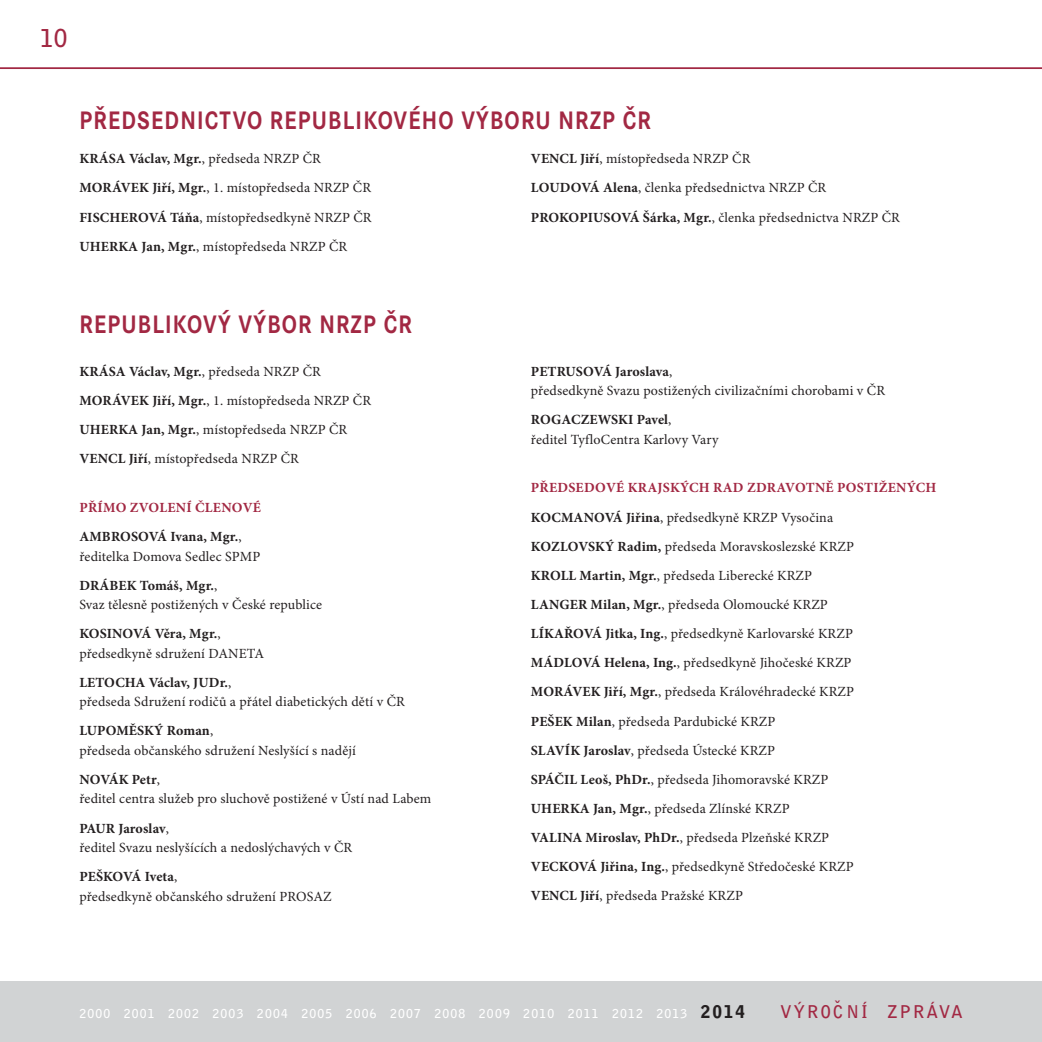
<style>
.page{position:relative;width:1042px;height:1042px;background:#fff}
.page>*{position:absolute;margin:0;border:0;box-sizing:border-box;transform-origin:0 0}
.t1{font:700 26.25px "Corporate SSCTOT";letter-spacing:.055em;color:#a22843;scale:.86 1}
.t2{font:700 24.5px "Bell Gothic Std";color:#a22843}
.t3{font:700 17.5px "Bell Gothic Std";letter-spacing:.1em;color:#a22843}
.t4{font:14px/19.4px "Minion Pro";letter-spacing:.01em;color:#231f20}
.t5{font:700 14px "Minion Pro";letter-spacing:.01em;color:#231f20}
.t6{font:700 14px "Minion Pro";letter-spacing:.02em;color:#a22843}
.t7{font:700 12.25px "Bell Gothic Std";letter-spacing:.1em;color:#fff}
.s1{font-weight:700}
.s2{font-weight:900;font-size:17.5px;color:#231f20}
</style>
<div class="page">
<div style="left:0;top:981px;width:1042px;height:61px;background:#d1d3d4"></div>
<hr style="left:0;top:67px;width:1042px;height:2px;background:#a22843">
<h2 class="t2" style="left:40px;top:23px;width:29px">10</h2>
<h1 class="t1" style="left:80px;top:105px;width:33px">PŘEDSEDNI</h1>
<h1 class="t1" style="left:205px;top:105px;width:35px">CTVO</h1>
<h1 class="t1" style="left:270px;top:105px;width:444px">REPUBLI KOVÉHO VÝBORU N RZP ČR</h1>
<p class="t5" style="left:79px;top:149px;width:11px">KRÁSA</p>
<p class="t4" style="left:129px;top:150px;width:193px"><span class="s1">Václav, Mgr.</span>, předseda NRZP ČR</p>
<p class="t5" style="left:79px;top:178px;width:11px">MORÁVEK</p>
<p class="t4" style="left:152px;top:179px;width:220px"><span class="s1">Jiří, Mgr.</span>, 1. místopředseda NRZP ČR</p>
<p class="t5" style="left:79px;top:207px;width:41px">FISCHEROVÁ</p>
<p class="t4" style="left:170px;top:208px;width:203px"><span class="s1">Táňa</span>, místopředsedkyně NRZP ČR</p>
<p class="t5" style="left:79px;top:236px;width:11px">UHERKA</p>
<p class="t4" style="left:142px;top:237px;width:207px"><span class="s1">Jan, Mgr.</span>, místopředseda NRZP ČR</p>
<p class="t5" style="left:531px;top:149px;width:11px">VEN</p>
<p class="t4" style="left:560px;top:150px;width:192px"><span class="s1">CL Jiří</span>, místopředseda NRZP ČR</p>
<p class="t5" style="left:531px;top:178px;width:11px">LOUDOVÁ</p>
<p class="t4" style="left:603px;top:179px;width:225px"><span class="s1">Alena</span>, členka předsednictva NRZP ČR</p>
<p class="t5" style="left:531px;top:207px;width:20px">PROKO</p>
<p class="t5" style="left:579px;top:207px;width:18px">PIUSOVÁ</p>
<p class="t4" style="left:643px;top:208px;width:258px"><span class="s1">Šárka, Mgr.</span>, členka předsednictva NRZP ČR</p>
<h1 class="t1" style="left:80px;top:309px;width:388px">REPUBLI KOVÝ VÝBOR N RZP ČR</h1>
<p class="t5" style="left:79px;top:362px;width:11px">KRÁSA</p>
<p class="t4" style="left:129px;top:362px;width:193px"><span class="s1">Václav, Mgr.</span>, předseda NRZP ČR</p>
<p class="t5" style="left:79px;top:391px;width:11px">MORÁVEK</p>
<p class="t4" style="left:152px;top:391px;width:220px"><span class="s1">Jiří, Mgr.</span>, 1. místopředseda NRZP ČR</p>
<p class="t5" style="left:79px;top:420px;width:11px">UHERKA</p>
<p class="t4" style="left:142px;top:421px;width:207px"><span class="s1">Jan, Mgr.</span>, místopředseda NRZP ČR</p>
<p class="t5" style="left:79px;top:449px;width:11px">VEN</p>
<p class="t4" style="left:108px;top:450px;width:192px"><span class="s1">CL Jiří</span>, místopředseda NRZP ČR</p>
<p class="t6" style="left:79px;top:498px;width:183px">přímo zvolení Členové</p>
<p class="t5" style="left:79px;top:527px;width:11px">AMBROSOVÁ</p>
<p class="t4" style="left:79px;top:527px;width:182px;text-indent:91px"><span class="s1">Ivana, Mgr.</span>, ředitelka Domova Sedlec SPMP</p>
<p class="t5" style="left:79px;top:575px;width:11px">DRÁBEK</p>
<p class="t4" style="left:79px;top:576px;width:244px;text-indent:61px"><span class="s1">Tomáš, Mgr.</span>,<br>Svaz tělesně postižených v České republice</p>
<p class="t5" style="left:79px;top:624px;width:10px">KOSINOVÁ</p>
<p class="t4" style="left:79px;top:625px;width:186px;text-indent:75px"><span class="s1">Věra, Mgr.</span>, předsedkyně sdružení DANETA</p>
<p class="t5" style="left:79px;top:672px;width:10px">LETO</p>
<p class="t4" style="left:79px;top:673px;width:327px;text-indent:36px"><span class="s1">CHA Václav, JUD r.</span>,<br>předseda Sdružení rodičů a přátel diabetických dětí v ČR</p>
<p class="t5" style="left:79px;top:721px;width:37px">LUPOMĚSK</p>
<p class="t4" style="left:79px;top:722px;width:278px;text-indent:75px"><span class="s1">Ý Roman</span>,<br>předseda občanského sdružení Neslyšící s nadějí</p>
<p class="t5" style="left:79px;top:769px;width:21px">NOVÁK</p>
<p class="t4" style="left:79px;top:770px;width:353px;text-indent:52px"><span class="s1">Petr</span>,<br>ředitel centra služeb pro sluchově postižené v Ústí nad Labem</p>
<p class="t5" style="left:79px;top:818px;width:18px">PAUR</p>
<p class="t4" style="left:79px;top:819px;width:274px;text-indent:39px"><span class="s1">Jaroslav</span>,<br>ředitel Svazu neslyšících a nedoslýchavých v ČR</p>
<p class="t5" style="left:79px;top:867px;width:19px">PEŠKOVÁ</p>
<p class="t4" style="left:79px;top:867px;width:254px;text-indent:65px"><span class="s1">Iveta</span>,<br>předsedkyně občanského sdružení PROSAZ</p>
<p class="t5" style="left:531px;top:361px;width:19px">PETRUSOVÁ</p>
<p class="t4" style="left:531px;top:362px;width:356px;text-indent:84px"><span class="s1">Jaroslava</span>,<br>předsedkyně Svazu postižených civilizačními chorobami v ČR</p>
<p class="t5" style="left:531px;top:410px;width:11px">ROGA</p>
<p class="t5" style="left:571px;top:410px;width:49px">CZEWSKI</p>
<p class="t4" style="left:531px;top:411px;width:189px;text-indent:106px"><span class="s1">Pavel</span>,<br>ředitel TyfloCentra Karlovy Vary</p>
<p class="t6" style="left:531px;top:478px;width:407px">Předsedové Krajských rad zdravotně postižených</p>
<p class="t5" style="left:531px;top:507px;width:42px">KO CMANOVÁ</p>
<p class="t4" style="left:626px;top:508px;width:208px"><span class="s1">Jiřina</span>, předsedkyně KRZP Vysočina</p>
<p class="t5" style="left:531px;top:536px;width:11px">KOZLOVSK</p>
<p class="t4" style="left:605px;top:537px;width:250px"><span class="s1">Ý Radim,</span> předseda Moravskoslezské KRZP</p>
<p class="t5" style="left:531px;top:565px;width:10px">KROLL</p>
<p class="t4" style="left:579px;top:566px;width:234px"><span class="s1">Martin, Mgr.</span>, předseda Liberecké KRZP</p>
<p class="t5" style="left:531px;top:595px;width:11px">LANGER</p>
<p class="t4" style="left:590px;top:595px;width:239px"><span class="s1">Milan, Mgr.</span>, předseda Olomoucké KRZP</p>
<p class="t5" style="left:531px;top:624px;width:10px">LÍKAŘOVÁ</p>
<p class="t4" style="left:605px;top:624px;width:249px"><span class="s1">Jitka, Ing.</span>, předsedkyně Karlovarské KRZP</p>
<p class="t5" style="left:531px;top:653px;width:11px">MÁDLOVÁ</p>
<p class="t4" style="left:604px;top:654px;width:249px"><span class="s1">Helena, Ing.</span>, předsedkyně Jihočeské KRZP</p>
<p class="t5" style="left:531px;top:682px;width:11px">MORÁVEK</p>
<p class="t4" style="left:604px;top:683px;width:252px"><span class="s1">Jiří, Mgr.</span>, předseda Královéhradecké KRZP</p>
<p class="t5" style="left:531px;top:711px;width:18px">PEŠEK</p>
<p class="t4" style="left:576px;top:712px;width:201px"><span class="s1">Milan</span>, předseda Pardubické KRZP</p>
<p class="t5" style="left:531px;top:740px;width:10px">SLAVÍK</p>
<p class="t4" style="left:531px;top:736px;width:299px;line-height:29.1px;text-indent:53px"><span class="s1">Jaroslav</span>, předseda Ústecké KRZP<br><span class="s1">SPÁČIL Leoš, PhDr.</span>, předseda Jihomoravské KRZP<br><span class="s1">UHERKA</span></p>
<p class="t4" style="left:593px;top:799px;width:198px"><span class="s1">Jan, Mgr.</span>, předseda Zlínské KRZP</p>
<p class="t5" style="left:531px;top:828px;width:10px">VALINA</p>
<p class="t4" style="left:585px;top:828px;width:245px"><span class="s1">Miroslav, PhDr.</span>, předseda Plzeňské KRZP</p>
<p class="t5" style="left:531px;top:857px;width:39px">VECKOVÁ</p>
<p class="t4" style="left:600px;top:857px;width:255px"><span class="s1">Jiřina, Ing.</span>, předsedkyně Středočeské KRZP</p>
<p class="t5" style="left:531px;top:886px;width:11px">VEN</p>
<p class="t4" style="left:560px;top:887px;width:185px"><span class="s1">CL Jiří</span>, předseda Pražské KRZP</p>
<p class="t7" style="left:79px;top:1006px;width:667px">2000 2001 2002 2003 2004 2005 2006 2007 2008 2009 2010 2011 2012 2013 <span class="s2">2014</span></p>
<p class="t3" style="left:780px;top:1001px;width:184px">VÝROCˇ NÍ ZPRÁVA</p>
</div>
